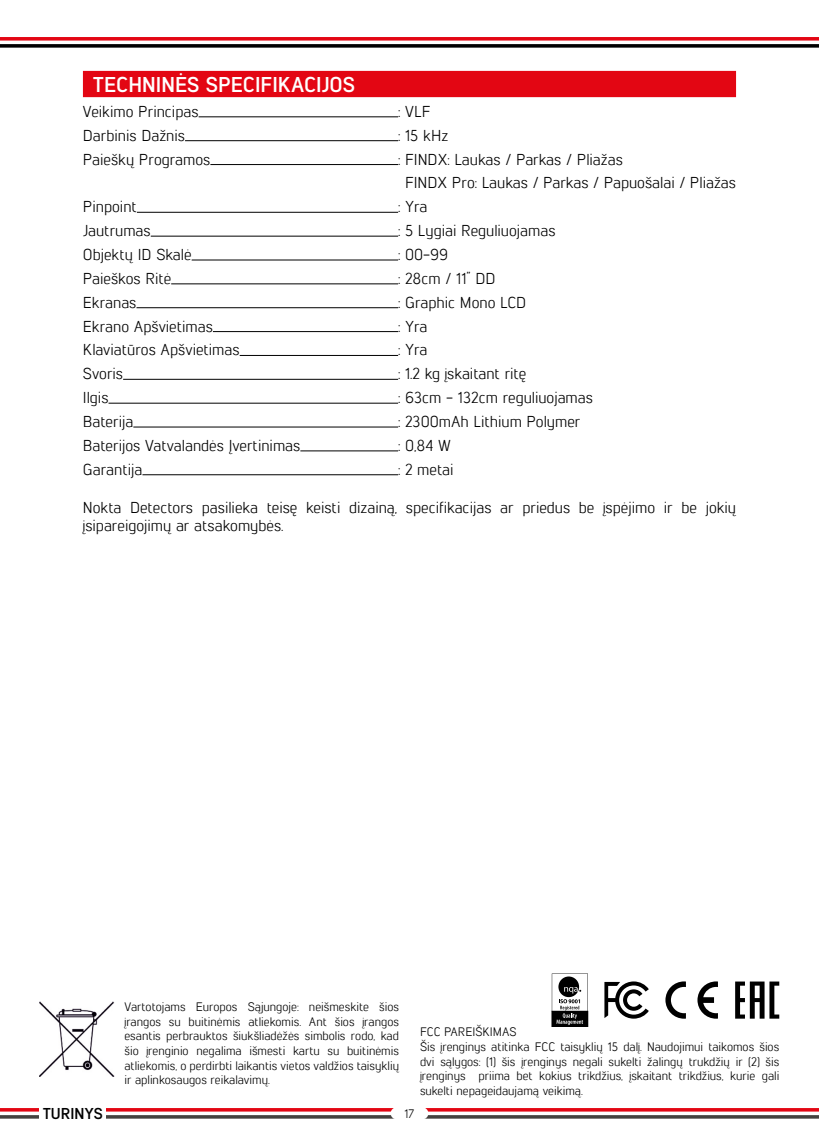
<style>
.page{position:relative;width:819px;height:1141px;background:#fff}
.page>*{position:absolute;margin:0;border:0;box-sizing:border-box;transform-origin:0 0}
.t1{font:700 21.35px "Lintel";color:#fff}
.t2{font:15.75px/23.8px "Lintel";color:#000}
.t3{font:700 15.75px "Lintel";letter-spacing:-.005em;color:#000}
.t4{font:12.25px/14.7px "Lintel";color:#000;text-align:justify}
.s1{color:#fff}
</style>
<div class="page">
<svg style="left:0;top:37px;width:819px;height:11px"></svg>
<svg style="left:0;top:1108px;width:819px;height:11px"></svg>
<div style="left:390px;top:1107px;width:38px;height:12px;background:#fff;border-radius:6px"></div>
<div style="left:83px;top:71px;width:653px;height:26px;background:#e30613"></div>
<hr style="left:198px;top:117px;width:200px;height:1px;background:#000">
<hr style="left:185px;top:140px;width:213px;height:1px;background:#000">
<hr style="left:210px;top:164px;width:188px;height:1px;background:#000">
<hr style="left:137px;top:212px;width:261px;height:1px;background:#000">
<hr style="left:151px;top:236px;width:247px;height:1px;background:#000">
<hr style="left:192px;top:260px;width:206px;height:1px;background:#000">
<hr style="left:171px;top:284px;width:227px;height:1px;background:#000">
<hr style="left:136px;top:307px;width:262px;height:1px;background:#000">
<hr style="left:213px;top:331px;width:185px;height:1px;background:#000">
<hr style="left:240px;top:355px;width:158px;height:1px;background:#000">
<hr style="left:123px;top:379px;width:275px;height:1px;background:#000">
<hr style="left:108px;top:403px;width:290px;height:1px;background:#000">
<hr style="left:133px;top:427px;width:265px;height:1px;background:#000">
<hr style="left:300px;top:451px;width:98px;height:1px;background:#000">
<hr style="left:142px;top:474px;width:256px;height:1px;background:#000">
<div style="left:551px;top:1011px;width:37px;height:16px;border:1px solid #000"></div>
<svg style="left:551px;top:974px;width:37px;height:51px"></svg>
<svg style="left:665px;top:981px;width:21px;height:38px"></svg>
<svg style="left:697px;top:981px;width:21px;height:38px"></svg>
<svg style="left:604px;top:981px;width:44px;height:38px"></svg>
<svg style="left:735px;top:981px;width:44px;height:38px"></svg>
<img style="left:40px;top:1002px;width:74px;height:74px">
<div style="left:40px;top:1105px;width:66px;height:16px;background:#fff"></div>
<h1 class="t1" style="left:93px;top:69px;width:263px">TECHNINĖS SPECIFIKACIJOS</h1>
<p class="t2" style="left:83px;top:99px;width:117px">Veikimo Principas</p>
<p class="t2" style="left:398px;top:99px;width:34px">: VLF</p>
<p class="t2" style="left:83px;top:123px;width:104px">Darbinis Dažnis</p>
<p class="t2" style="left:398px;top:123px;width:52px">: 15 kHz</p>
<p class="t2" style="left:83px;top:146px;width:129px">Paieškų Programos</p>
<p class="t2" style="left:398px;top:146px;width:339px">: FINDX: Laukas / Parkas / Pliažas<br><span class="s1">.</span>FINDX Pro: Laukas / Parkas / Papuošalai / Pliažas</p>
<p class="t2" style="left:83px;top:194px;width:55px">Pinpoint</p>
<p class="t2" style="left:398px;top:194px;width:31px">: Yra</p>
<p class="t2" style="left:83px;top:218px;width:69px">Jautrumas</p>
<p class="t2" style="left:398px;top:218px;width:159px">: 5 Lygiai Reguliuojamas</p>
<p class="t2" style="left:83px;top:242px;width:110px">Objektų ID Skalė</p>
<p class="t2" style="left:398px;top:242px;width:52px">: 00-99</p>
<p class="t2" style="left:83px;top:266px;width:90px">Paieškos Ritė</p>
<p class="t2" style="left:398px;top:266px;width:99px">: 28cm / 11” DD</p>
<p class="t2" style="left:83px;top:290px;width:55px">Ekranas</p>
<p class="t2" style="left:398px;top:290px;width:130px">: Graphic Mono LCD</p>
<p class="t2" style="left:83px;top:314px;width:131px">Ekrano Apšvietimas</p>
<p class="t2" style="left:398px;top:314px;width:31px">: Yra</p>
<p class="t2" style="left:83px;top:337px;width:158px">Klaviatūros Apšvietimas</p>
<p class="t2" style="left:398px;top:337px;width:31px">: Yra</p>
<p class="t2" style="left:83px;top:361px;width:42px">Svoris</p>
<p class="t2" style="left:398px;top:361px;width:130px">: 1.2 kg įskaitant ritę</p>
<p class="t2" style="left:83px;top:385px;width:27px">Ilgis</p>
<p class="t2" style="left:398px;top:385px;width:196px">: 63cm - 132cm reguliuojamas</p>
<p class="t2" style="left:83px;top:409px;width:52px">Baterija</p>
<p class="t2" style="left:398px;top:409px;width:184px">: 2300mAh Lithium Polymer</p>
<p class="t2" style="left:83px;top:433px;width:219px">Baterijos Vatvalandės Įvertinimas</p>
<p class="t2" style="left:398px;top:433px;width:54px">: 0,84 W</p>
<p class="t2" style="left:83px;top:457px;width:61px">Garantija</p>
<p class="t2" style="left:398px;top:457px;width:57px">: 2 metai</p>
<p class="t2" style="left:83px;top:497px;width:654px;line-height:18.9px">Nokta Detectors pasilieka teisę keisti dizainą, specifikacijas ar priedus be įspėjimo ir be jokių įsipareigojimų ar atsakomybės.</p>
<p class="t3" style="left:43px;top:1103px;width:62px">TURINYS</p>
<p class="t4" style="left:124px;top:999px;width:276px">Vartotojams Europos Sąjungoje: neišmeskite šios įrangos su buitinėmis atliekomis. Ant šios įrangos esantis perbrauktos šiukšliadėžės simbolis rodo, kad šio įrenginio negalima išmesti kartu su buitinėmis atliekomis, o perdirbti laikantis vietos valdžios taisyklių ir aplinkosaugos reikalavimų.</p>
<p class="t4" style="left:420px;top:1024px;width:361px;text-align:left">FCC PAREIŠKIMAS<br>Šis įrenginys atitinka FCC taisyklių 15 dalį. Naudojimui taikomos šios dvi sąlygos: (1) šis įrenginys negali sukelti žalingų trukdžių ir (2) šis įrenginys priima bet kokius trikdžius, įskaitant trikdžius, kurie gali sukelti nepageidaujamą veikimą.</p>
<p class="t4" style="left:404px;top:1105px;width:11px">17</p>
</div>
